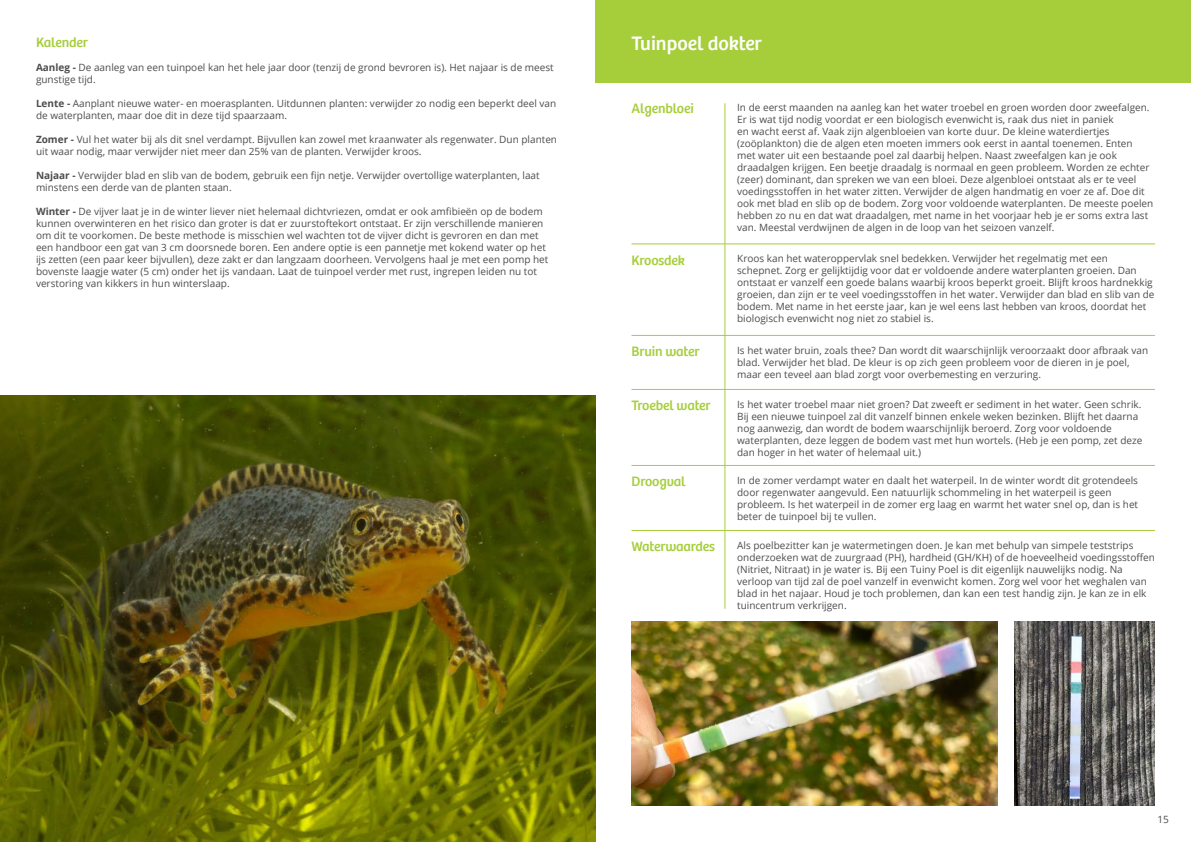
<style>
.page{position:relative;width:1191px;height:842px;background:#fff}
.page>*{position:absolute;margin:0;border:0;box-sizing:border-box;transform-origin:0 0}
.t1{font:20px "Bree";color:#fff}
.t2{font:14px "Bree";letter-spacing:-.01em;color:#a6ce3a}
.t3{font:10px/12px "Open Sans";color:#4d4d4f}
.s1{font-weight:700}
</style>
<div class="page">
<img style="left:0;top:396px;width:595px;height:446px">
<div style="left:595px;top:0;width:596px;height:82px;background:#a6ce3a"></div>
<hr style="left:631px;top:244px;width:524px;height:1px;background:#a6ce3a">
<hr style="left:631px;top:335px;width:524px;height:1px;background:#a6ce3a">
<hr style="left:631px;top:389px;width:524px;height:1px;background:#a6ce3a">
<hr style="left:631px;top:465px;width:524px;height:1px;background:#a6ce3a">
<hr style="left:631px;top:530px;width:524px;height:1px;background:#a6ce3a">
<hr style="left:724px;top:103px;width:1px;height:506px;background:#a6ce3a">
<img style="left:631px;top:621px;width:366px;height:185px">
<img style="left:1014px;top:621px;width:141px;height:185px">
<h2 class="t2" style="left:36px;top:34px;width:53px">Kalender</h2>
<p class="t3" style="left:36px;top:61px;width:519px"><span class="s1">Aanleg -</span> De aanleg van een tuinpoel kan het hele jaar door (tenzij de grond bevroren is). Het najaar is de meest gunstige tijd.</p>
<p class="t3" style="left:36px;top:97px;width:522px"><span class="s1">Lente -</span> Aanplant nieuwe water- en moerasplanten. Uitdunnen planten: verwijder zo nodig een beperkt deel van de waterplanten, maar doe dit in deze tijd spaarzaam.</p>
<p class="t3" style="left:36px;top:133px;width:522px"><span class="s1">Zomer -</span> Vul het water bij als dit snel verdampt. Bijvullen kan zowel met kraanwater als regenwater. Dun planten uit waar nodig, maar verwijder niet meer dan 25% van de planten. Verwijder kroos.</p>
<p class="t3" style="left:36px;top:169px;width:505px"><span class="s1">Najaar -</span> Verwijder blad en slib van de bodem, gebruik een fijn netje. Verwijder overtollige waterplanten, laat minstens een derde van de planten staan.</p>
<p class="t3" style="left:36px;top:205px;width:514px"><span class="s1">Winter -</span> De vijver laat je in de winter liever niet helemaal dichtvriezen, omdat er ook amfibieën op de bodem kunnen overwinteren en het risico dan groter is dat er zuurstoftekort ontstaat. Er zijn verschillende manieren om dit te voorkomen. De beste methode is misschien wel wachten tot de vijver dicht is gevroren en dan met een handboor een gat van 3 cm doorsnede boren. Een andere optie is een pannetje met kokend water op het ijs zetten (een paar keer bijvullen), deze zakt er dan langzaam doorheen. Vervolgens haal je met een pomp het bovenste laagje water (5 cm) onder het ijs vandaan. Laat de tuinpoel verder met rust, ingrepen leiden nu tot verstoring van kikkers in hun winterslaap.</p>
<h1 class="t1" style="left:631px;top:31px;width:132px">Tuinpoel dokter</h1>
<h2 class="t2" style="left:631px;top:101px;width:64px">Algenbloei</h2>
<h2 class="t2" style="left:631px;top:252px;width:55px">Kroosdek</h2>
<h2 class="t2" style="left:631px;top:343px;width:70px">Bruin water</h2>
<h2 class="t2" style="left:631px;top:397px;width:81px">Troebel water</h2>
<h2 class="t2" style="left:631px;top:473px;width:56px">Droogval</h2>
<h2 class="t2" style="left:631px;top:538px;width:85px">Waterwaardes</h2>
<p class="t3" style="left:737px;top:101px;width:417px">In de eerst maanden na aanleg kan het water troebel en groen worden door zweefalgen.<br>Er is wat tijd nodig voordat er een biologisch evenwicht is, raak dus niet in paniek<br>en wacht eerst af. Vaak zijn algenbloeien van korte duur. De kleine waterdiertjes (zoöplankton) die de algen eten moeten immers ook eerst in aantal toenemen. Enten met water uit een bestaande poel zal daarbij helpen. Naast zweefalgen kan je ook draadalgen krijgen. Een beetje draadalg is normaal en geen probleem. Worden ze echter (zeer) dominant, dan spreken we van een bloei. Deze algenbloei ontstaat als er te veel voedingsstoffen in het water zitten. Verwijder de algen handmatig en voer ze af. Doe dit ook met blad en slib op de bodem. Zorg voor voldoende waterplanten. De meeste poelen hebben zo nu en dat wat draadalgen, met name in het voorjaar heb je er soms extra last van. Meestal verdwijnen de algen in de loop van het seizoen vanzelf.</p>
<p class="t3" style="left:737px;top:252px;width:419px">Kroos kan het wateroppervlak snel bedekken. Verwijder het regelmatig met een schepnet. Zorg er gelijktijdig voor dat er voldoende andere waterplanten groeien. Dan ontstaat er vanzelf een goede balans waarbij kroos beperkt groeit. Blijft kroos hardnekkig groeien, dan zijn er te veel voedingsstoffen in het water. Verwijder dan blad en slib van de bodem. Met name in het eerste jaar, kan je wel eens last hebben van kroos, doordat het biologisch evenwicht nog niet zo stabiel is.</p>
<p class="t3" style="left:737px;top:344px;width:412px">Is het water bruin, zoals thee? Dan wordt dit waarschijnlijk veroorzaakt door afbraak van blad. Verwijder het blad. De kleur is op zich geen probleem voor de dieren in je poel, maar een teveel aan blad zorgt voor overbemesting en verzuring.</p>
<p class="t3" style="left:737px;top:398px;width:407px">Is het water troebel maar niet groen? Dat zweeft er sediment in het water. Geen schrik.<br>Bij een nieuwe tuinpoel zal dit vanzelf binnen enkele weken bezinken. Blijft het daarna nog aanwezig, dan wordt de bodem waarschijnlijk beroerd. Zorg voor voldoende waterplanten, deze leggen de bodem vast met hun wortels. (Heb je een pomp, zet deze dan hoger in het water of helemaal uit.)</p>
<p class="t3" style="left:737px;top:474px;width:402px">In de zomer verdampt water en daalt het waterpeil. In de winter wordt dit grotendeels door regenwater aangevuld. Een natuurlijk schommeling in het waterpeil is geen probleem. Is het waterpeil in de zomer erg laag en warmt het water snel op, dan is het beter de tuinpoel bij te vullen.</p>
<p class="t3" style="left:737px;top:539px;width:419px">Als poelbezitter kan je watermetingen doen. Je kan met behulp van simpele teststrips onderzoeken wat de zuurgraad (PH), hardheid (GH/KH) of de hoeveelheid voedingsstoffen (Nitriet, Nitraat) in je water is. Bij een Tuiny Poel is dit eigenlijk nauwelijks nodig. Na verloop van tijd zal de poel vanzelf in evenwicht komen. Zorg wel voor het weghalen van blad in het najaar. Houd je toch problemen, dan kan een test handig zijn. Je kan ze in elk tuincentrum verkrijgen.</p>
<p class="t3" style="left:1157px;top:813px;width:13px">15</p>
</div>
